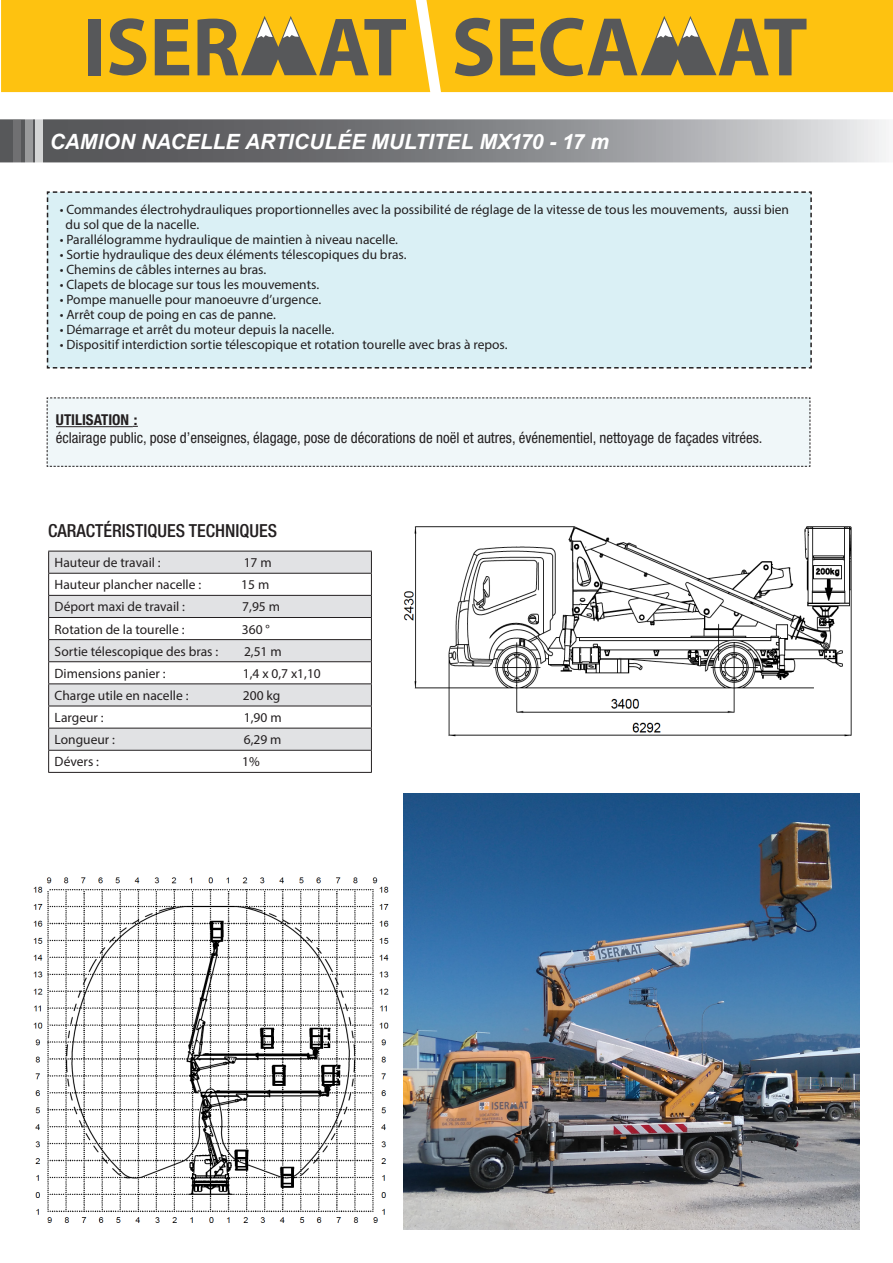
<style>
.page{position:relative;width:893px;height:1263px;background:#fff}
.page>*{position:absolute;margin:0;border:0;box-sizing:border-box;transform-origin:0 0}
.t1{font:italic 700 21px "Arial";letter-spacing:-.005em;color:#fff}
.t2{font:500 condensed 18px "Helvetica Neue";color:#231f20}
.t3{font:500 condensed 18px "Helvetica Neue";color:#fff}
.Normal_e{font:condensed 15px "Helvetica Neue";color:#231f20}
.Normal_e-2{font:700 condensed 15px "Helvetica Neue";color:#231f20}
.t4{font:13.5px "Myriad Pro";color:#231f20}
.s1{font-family:"Helvetica";font-stretch:normal}
</style>
<div class="page">
<svg style="left:0;top:119px;width:886px;height:43px;background:#8a8b8e"></svg>
<svg style="left:1px;top:0;width:892px;height:92px;background:#d6aa26"></svg>
<svg style="left:14px;top:120px;width:7px;height:43px"></svg>
<svg style="left:25px;top:119px;width:7px;height:44px"></svg>
<svg style="left:36px;top:119px;width:7px;height:44px"></svg>
<img style="left:403px;top:526px;width:449px;height:211px">
<svg style="left:49px;top:552px;width:322px;height:198px;fill:#e1e2e4"></svg>
<hr style="left:48px;top:551px;width:324px;height:1px;background:#231f20">
<hr style="left:48px;top:573px;width:324px;height:1px;background:#231f20">
<hr style="left:48px;top:595px;width:324px;height:1px;background:#231f20">
<hr style="left:48px;top:617px;width:324px;height:1px;background:#231f20">
<hr style="left:48px;top:639px;width:324px;height:1px;background:#231f20">
<hr style="left:48px;top:661px;width:324px;height:1px;background:#231f20">
<hr style="left:48px;top:683px;width:324px;height:1px;background:#231f20">
<hr style="left:48px;top:706px;width:324px;height:1px;background:#231f20">
<hr style="left:48px;top:728px;width:324px;height:1px;background:#231f20">
<hr style="left:48px;top:750px;width:324px;height:1px;background:#231f20">
<svg style="left:48px;top:551px;width:1px;height:221px"></svg>
<svg style="left:371px;top:551px;width:1px;height:221px"></svg>
<hr style="left:48px;top:772px;width:324px;height:1px;background:#231f20">
<div style="left:46px;top:191px;width:766px;height:178px;background:#daf0f5"></div>
<div style="left:47px;top:397px;width:764px;height:70px;background:#f0f7f9"></div>
<img style="left:33px;top:871px;width:371px;height:358px">
<img style="left:404px;top:793px;width:455px;height:436px">
<p class="t1" style="left:50px;top:128px;width:561px">CAMION NACELLE ARTICULÉE MULTITEL MX170 - 17 m</p>
<h2 class="t3" style="left:48px;top:135px;width:53px">140 cm</h2>
<p class="t4" style="left:60px;top:201px;width:731px">• Commandes électrohydrauliques proportionnelles avec la possibilité de réglage de la vitesse de tous les mouvements, aussi bien</p>
<p class="t4" style="left:65px;top:216px;width:135px">du sol que de la nacelle.</p>
<p class="t4" style="left:60px;top:231px;width:340px">• Parallélogramme hydraulique de maintien à niveau nacelle.</p>
<p class="t4" style="left:60px;top:246px;width:348px">• Sortie hydraulique des deux éléments télescopiques du bras.</p>
<p class="t4" style="left:60px;top:261px;width:208px">• Chemins de câbles internes au bras.</p>
<p class="t4" style="left:60px;top:276px;width:261px">• Clapets de blocage sur tous les mouvements.</p>
<p class="t4" style="left:60px;top:291px;width:263px">• Pompe manuelle pour manoeuvre d’urgence.</p>
<p class="t4" style="left:60px;top:306px;width:218px">• Arrêt coup de poing en cas de panne.</p>
<p class="t4" style="left:60px;top:321px;width:276px">• Démarrage et arrêt du moteur depuis la nacelle.</p>
<p class="t4" style="left:60px;top:336px;width:449px">• Dispositif interdiction sortie télescopique et rotation tourelle avec bras à repos.</p>
<p class="Normal_e-2" style="left:56px;top:411px;width:83px">UTILISATION <span class="s1">:</span></p>
<p class="Normal_e" style="left:56px;top:429px;width:708px">éclairage public, pose d’enseignes, élagage, pose de décorations de noël et autres, événementiel, nettoyage de façades vitrées.</p>
<p class="t2" style="left:48px;top:520px;width:231px">CARACTÉRISTIQUES TECHNIQUES</p>
<p class="t4" style="left:55px;top:554px;width:108px">Hauteur de travail :</p>
<p class="t4" style="left:244px;top:554px;width:29px">17 m</p>
<p class="t4" style="left:55px;top:576px;width:148px">Hauteur plancher nacelle :</p>
<p class="t4" style="left:241px;top:576px;width:29px">15 m</p>
<p class="t4" style="left:55px;top:599px;width:132px">Déport maxi de travail :</p>
<p class="t4" style="left:242px;top:599px;width:39px">7,95 m</p>
<p class="t4" style="left:55px;top:621px;width:131px">Rotation de la tourelle :</p>
<p class="t4" style="left:242px;top:621px;width:29px">360 °</p>
<p class="t4" style="left:55px;top:643px;width:165px">Sortie télescopique des bras :</p>
<p class="t4" style="left:244px;top:643px;width:39px">2,51 m</p>
<p class="t4" style="left:55px;top:665px;width:112px">Dimensions panier :</p>
<p class="t4" style="left:243px;top:665px;width:79px">1,4 x 0,7 x1,10</p>
<p class="t4" style="left:55px;top:687px;width:135px">Charge utile en nacelle :</p>
<p class="t4" style="left:243px;top:687px;width:39px">200 kg</p>
<p class="t4" style="left:55px;top:709px;width:51px">Largeur :</p>
<p class="t4" style="left:244px;top:709px;width:39px">1,90 m</p>
<p class="t4" style="left:55px;top:731px;width:62px">Longueur :</p>
<p class="t4" style="left:244px;top:731px;width:39px">6,29 m</p>
<p class="t4" style="left:55px;top:753px;width:46px">Dévers :</p>
<p class="t4" style="left:242px;top:753px;width:19px">1%</p>
</div>
